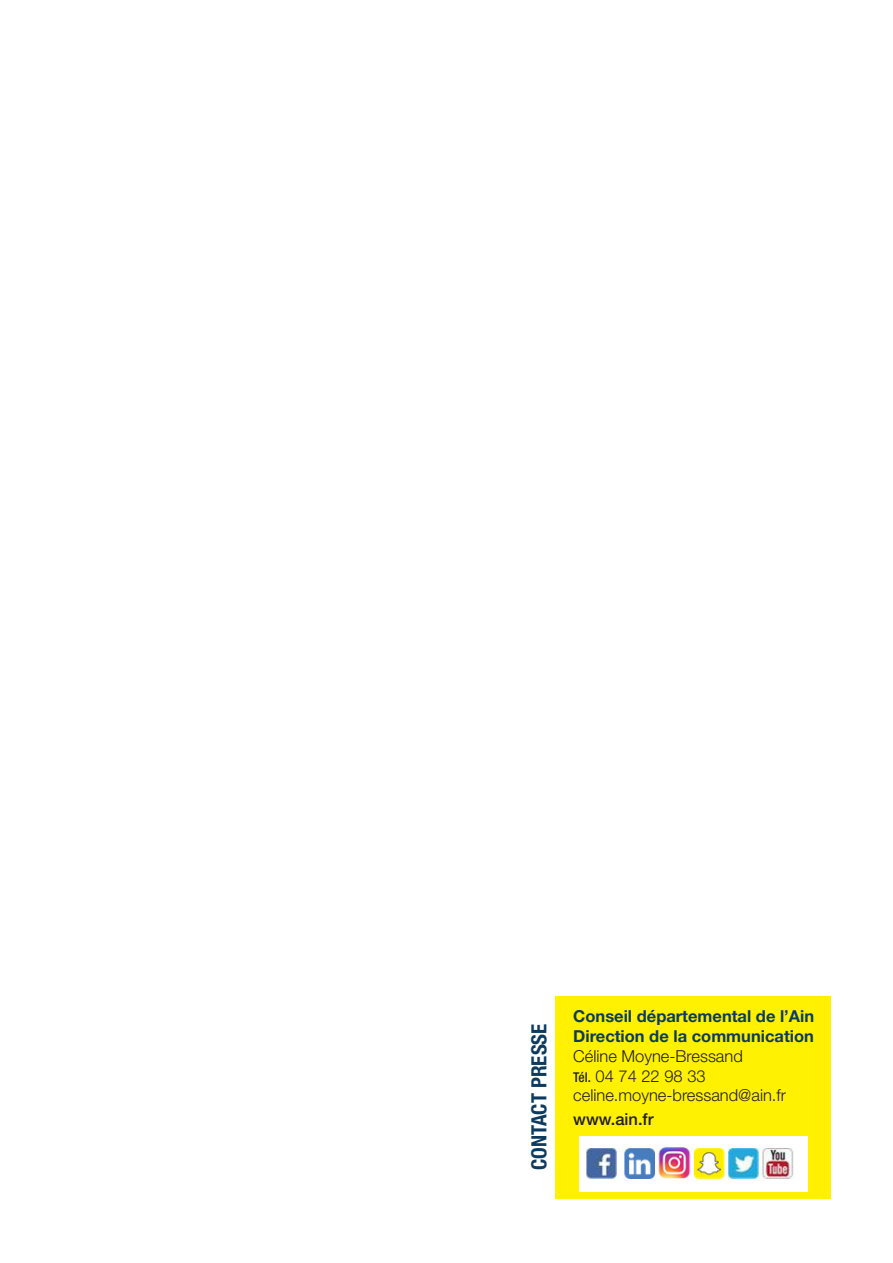
<style>
.page{position:relative;width:893px;height:1263px;background:#fff}
.page>*{position:absolute;margin:0;border:0;box-sizing:border-box;transform-origin:0 0}
.t1{font:700 condensed 21px "Helvetica Neue LT Pro";color:#0d3b5f}
.t2{font:300 16.5px "Helvetica Neue LT Pro";color:#231f20}
.t3{font:700 16.5px/19.8px "Helvetica Neue LT Pro";color:#0d3b5f}
.t4{font:500 16.5px "Helvetica Neue LT Pro";color:#231f20}
.s1{font-weight:500;font-stretch:condensed;font-size:13.5px}
</style>
<div class="page">
<div style="left:555px;top:996px;width:276px;height:203px;background:#fff101"></div>
<img style="left:579px;top:1136px;width:229px;height:55px">
<p class="t1" style="left:527px;top:1170px;width:148px;rotate:-90deg">CONTACT PRESSE</p>
<p class="t3" style="left:573px;top:1006px;width:242px">Conseil départemental de l’Ain<br>Direction de la communication</p>
<p class="t2" style="left:573px;top:1046px;width:171px">Céline Moyne-Bressand</p>
<p class="t2" style="left:573px;top:1065px;width:134px"><span class="s1">Tél.</span> 04 74 22 98 33</p>
<p class="t2" style="left:573px;top:1085px;width:214px">celine.moyne-bressand@ain.fr</p>
<p class="t4" style="left:573px;top:1109px;width:82px">www.ain.fr</p>
</div>
